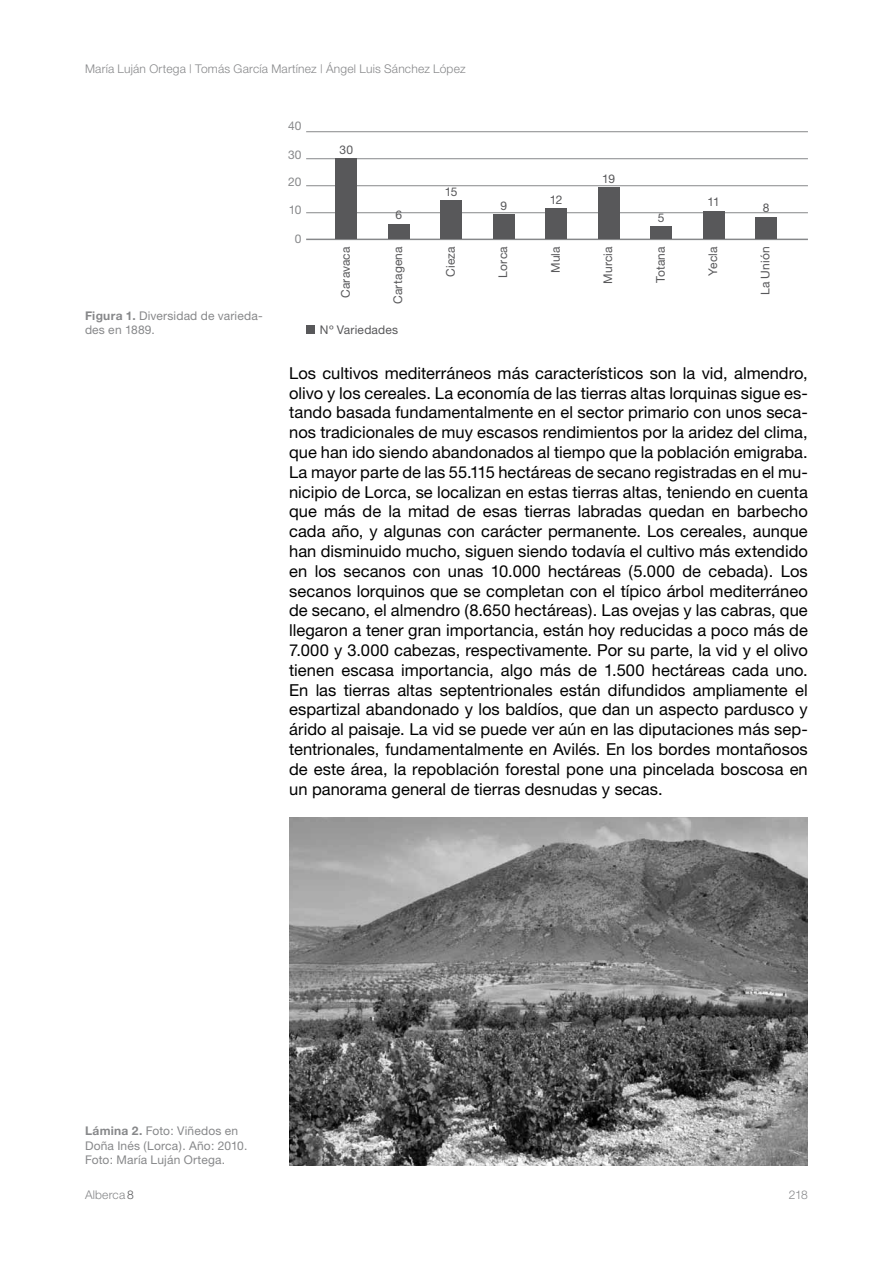
<style>
.page{position:relative;width:893px;height:1263px;background:#fff}
.page>*{position:absolute;margin:0;border:0;box-sizing:border-box;transform-origin:0 0}
.t1{font:16.5px/19.8px "Helvetica Neue";letter-spacing:.005em;color:#000;text-align:justify}
.t2{font:12px/14.4px "Helvetica Neue";letter-spacing:.015em;color:#87888a}
.t3{font:12px "Helvetica Neue";letter-spacing:.01em;color:#58585a}
.t4{font:300 12px "Helvetica Neue";letter-spacing:.015em;color:#87888a}
.s1{font-weight:700}
.s2{color:#58585a}
</style>
<div class="page">
<hr style="left:306px;top:131px;width:502px;height:1px;background:#87888a">
<hr style="left:306px;top:158px;width:502px;height:1px;background:#87888a">
<hr style="left:306px;top:185px;width:502px;height:1px;background:#87888a">
<hr style="left:306px;top:212px;width:502px;height:1px;background:#87888a">
<hr style="left:306px;top:239px;width:502px;height:1px;background:#87888a">
<img style="left:289px;top:818px;width:519px;height:347px">
<div style="left:336px;top:159px;width:21px;height:80px;background:#58585a"></div>
<div style="left:388px;top:224px;width:21px;height:15px;background:#58585a"></div>
<div style="left:441px;top:200px;width:21px;height:39px;background:#58585a"></div>
<div style="left:493px;top:214px;width:21px;height:25px;background:#58585a"></div>
<div style="left:546px;top:208px;width:21px;height:31px;background:#58585a"></div>
<div style="left:598px;top:187px;width:21px;height:52px;background:#58585a"></div>
<div style="left:650px;top:226px;width:22px;height:13px;background:#58585a"></div>
<div style="left:703px;top:211px;width:21px;height:28px;background:#58585a"></div>
<div style="left:755px;top:217px;width:22px;height:22px;background:#58585a"></div>
<div style="left:306px;top:325px;width:9px;height:8px;background:#58585a"></div>
<p class="t4" style="left:85px;top:62px;width:382px">María Luján Ortega | Tomás García Martínez | Ángel Luis Sánchez López</p>
<p class="t2" style="left:85px;top:308px;width:179px"><span class="s1">Figura 1.</span> Diversidad de varieda&shy;des en 1889.</p>
<p class="t2" style="left:288px;top:118px;width:15px">40</p>
<p class="t2" style="left:288px;top:147px;width:15px">30</p>
<p class="t2" style="left:288px;top:174px;width:15px">20</p>
<p class="t2" style="left:289px;top:202px;width:14px">10</p>
<p class="t2" style="left:295px;top:231px;width:8px">0</p>
<p class="t3" style="left:339px;top:143px;width:15px">30</p>
<p class="t3" style="left:338px;top:298px;width:53px;rotate:-90deg">Caravaca</p>
<p class="t3" style="left:395px;top:208px;width:8px">6</p>
<p class="t3" style="left:391px;top:304px;width:59px;rotate:-90deg">Cartagena</p>
<p class="t3" style="left:320px;top:322px;width:80px">Nº Variedades</p>
<p class="t3" style="left:445px;top:185px;width:14px">15</p>
<p class="t3" style="left:443px;top:277px;width:32px;rotate:-90deg">Cieza</p>
<p class="t3" style="left:500px;top:198px;width:8px">9</p>
<p class="t3" style="left:496px;top:277px;width:33px;rotate:-90deg">Lorca</p>
<p class="t3" style="left:550px;top:192px;width:14px">12</p>
<p class="t3" style="left:548px;top:273px;width:28px;rotate:-90deg">Mula</p>
<p class="t3" style="left:602px;top:171px;width:14px">19</p>
<p class="t3" style="left:601px;top:284px;width:39px;rotate:-90deg">Murcia</p>
<p class="t3" style="left:658px;top:210px;width:8px">5</p>
<p class="t3" style="left:653px;top:283px;width:38px;rotate:-90deg">Totana</p>
<p class="t3" style="left:707px;top:195px;width:14px">11</p>
<p class="t3" style="left:706px;top:276px;width:31px;rotate:-90deg">Yecla</p>
<p class="t3" style="left:763px;top:201px;width:8px">8</p>
<p class="t3" style="left:758px;top:295px;width:50px;rotate:-90deg">La Unión</p>
<p class="t1" style="left:289px;top:363px;width:520px">Los cultivos mediterráneos más característicos son la vid, almendro, olivo y los cereales. La economía de las tierras altas lorquinas sigue es&shy;tando basada fundamentalmente en el sector primario con unos seca&shy;nos tradicionales de muy escasos rendimientos por la aridez del clima, que han ido siendo abandonados al tiempo que la población emigraba.<br>La mayor parte de las 55.115 hectáreas de secano registradas en el mu&shy;nicipio de Lorca, se localizan en estas tierras altas, teniendo en cuenta que más de la mitad de esas tierras labradas quedan en barbecho cada año, y algunas con carácter permanente. Los cereales, aunque han disminuido mucho, siguen siendo todavía el cultivo más extendido en los secanos con unas 10.000 hectáreas (5.000 de cebada). Los secanos lorquinos que se completan con el típico árbol mediterráneo de secano, el almendro (8.650 hectáreas). Las ovejas y las cabras, que llegaron a tener gran importancia, están hoy reducidas a poco más de 7.000 y 3.000 cabezas, respectivamente. Por su parte, la vid y el olivo tienen escasa importancia, algo más de 1.500 hectáreas cada uno.<br>En las tierras altas septentrionales están difundidos ampliamente el espartizal abandonado y los baldíos, que dan un aspecto pardusco y árido al paisaje. La vid se puede ver aún en las diputaciones más sep&shy;tentrionales, fundamentalmente en Avilés. En los bordes montañosos de este área, la repoblación forestal pone una pincelada boscosa en un panorama general de tierras desnudas y secas.</p>
<p class="t2" style="left:85px;top:1124px;width:164px"><span class="s1">Lámina 2.</span> Foto: Viñedos en<br>Doña Inés (Lorca). Año: 2010.<br>Foto: María Luján Ortega.</p>
<p class="t4" style="left:85px;top:1187px;width:50px">Alberca <span class="s2">8</span></p>
<p class="t4" style="left:789px;top:1187px;width:21px">218</p>
</div>
